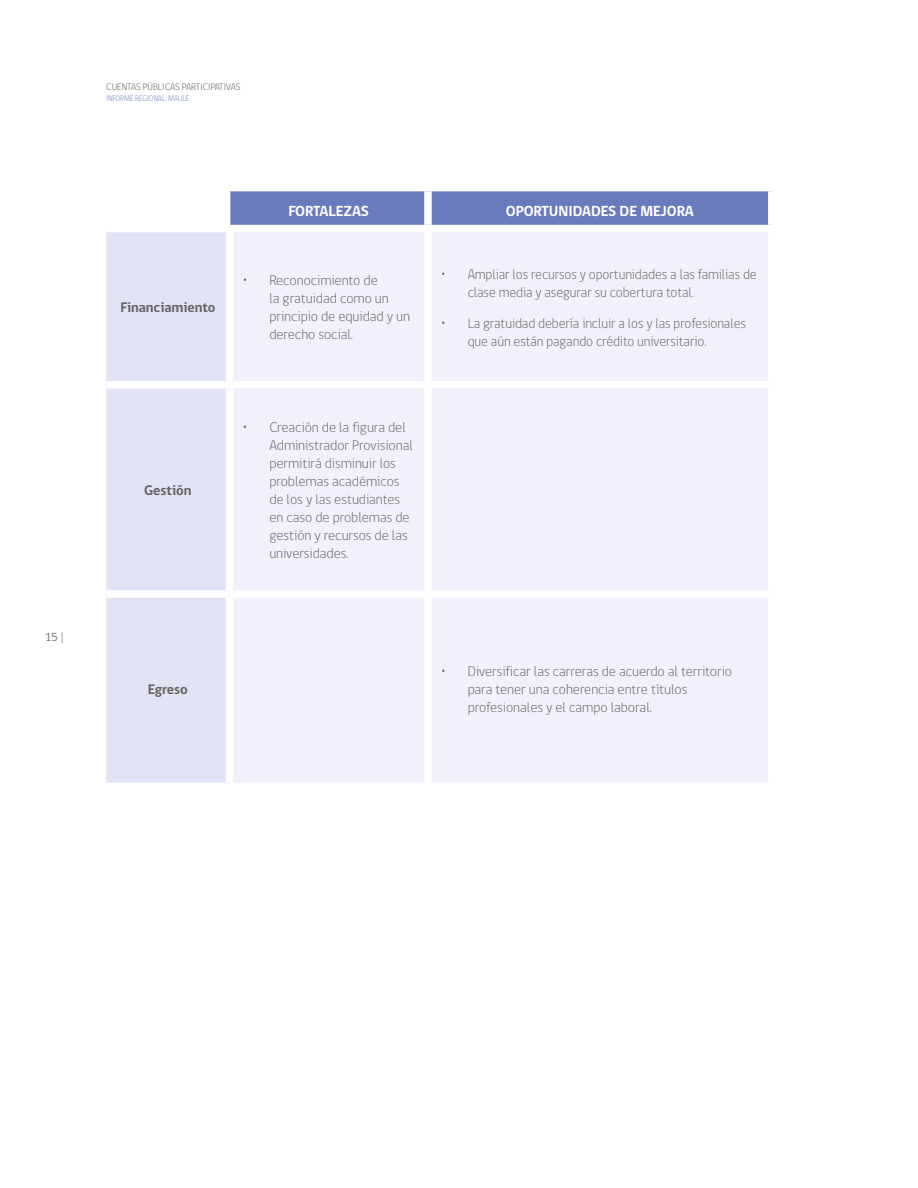
<style>
.page{position:relative;width:918px;height:1188px;background:#fff}
.page>*{position:absolute;margin:0;border:0;box-sizing:border-box;transform-origin:0 0}
.t1{font:700 15px "gob CL";letter-spacing:-.005em;color:#fff}
.t2{font:300 14.25px/18px "gob CL";letter-spacing:-.005em;color:#646363}
.t3{font:300 14.25px/18px "gob CL";letter-spacing:-.005em;color:#646363;scale:.96 1}
.t4{font:700 14.25px "gob CL";letter-spacing:-.005em;color:#646363}
.t5{font:12px "gob CL";color:#706f6f}
.t6{font:300 9.6px "gob CL";color:#575756}
.t7{font:300 8.4px "gob CL";color:#687bbc;scale:.9 1}
.s1{font-family:"Open Sans"}
</style>
<div class="page">
<div style="left:230px;top:191px;width:538px;height:34px;background:#687bbc"></div>
<div style="left:106px;top:232px;width:120px;height:551px;background:#e2e3f4"></div>
<div style="left:234px;top:232px;width:534px;height:550px;background:#f0f1fa"></div>
<div style="left:424px;top:191px;width:8px;height:34px;background:#fff"></div>
<div style="left:424px;top:232px;width:8px;height:149px;background:#fff"></div>
<div style="left:424px;top:389px;width:8px;height:201px;background:#fff"></div>
<div style="left:424px;top:598px;width:8px;height:185px;background:#fff"></div>
<div style="left:106px;top:381px;width:124px;height:8px;background:#fff"></div>
<div style="left:230px;top:381px;width:198px;height:8px;background:#fff"></div>
<div style="left:428px;top:381px;width:348px;height:8px;background:#fff"></div>
<div style="left:106px;top:590px;width:124px;height:8px;background:#fff"></div>
<div style="left:230px;top:590px;width:198px;height:8px;background:#fff"></div>
<div style="left:428px;top:590px;width:348px;height:8px;background:#fff"></div>
<p class="t5" style="left:45px;top:629px;width:21px">15 |</p>
<p class="t6" style="left:106px;top:80px;width:136px">CUENTAS PÚBLICAS PARTICIPATIVAS</p>
<p class="t7" style="left:106px;top:93px;width:94px">INFORME REGIONAL: MAULE</p>
<p class="t4" style="left:121px;top:298px;width:96px">Financiamiento</p>
<p class="t1" style="left:289px;top:200px;width:82px">FORTALEZAS</p>
<p class="t1" style="left:506px;top:200px;width:190px">OPORTUNIDADES DE MEJORA</p>
<p class="t2" style="left:269px;top:272px;width:142px;text-indent:-27px"><span class="s1">•</span> Reconocimiento de<br>la gratuidad como un principio de equidad y un derecho social.</p>
<p class="t3" style="left:468px;top:265px;width:303px;text-indent:-27px"><span class="s1">•</span> Ampliar los recursos y oportunidades a las familias de clase media y asegurar su cobertura total.</p>
<p class="t3" style="left:468px;top:314px;width:291px;text-indent:-27px"><span class="s1">•</span> La gratuidad debería incluir a los y las profesionales que aún están pagando crédito universitario.</p>
<p class="t4" style="left:144px;top:480px;width:49px">Gestión</p>
<p class="t2" style="left:269px;top:419px;width:145px;text-indent:-27px"><span class="s1">•</span> Creación de la figura del<br>Administrador Provisional permitirá disminuir los problemas académicos de los y las estudiantes en caso de problemas de gestión y recursos de las universidades.</p>
<p class="t4" style="left:148px;top:679px;width:41px">Egreso</p>
<p class="t2" style="left:468px;top:662px;width:266px;text-indent:-27px"><span class="s1">•</span> Diversificar las carreras de acuerdo al territorio para tener una coherencia entre títulos profesionales y el campo laboral.</p>
</div>
